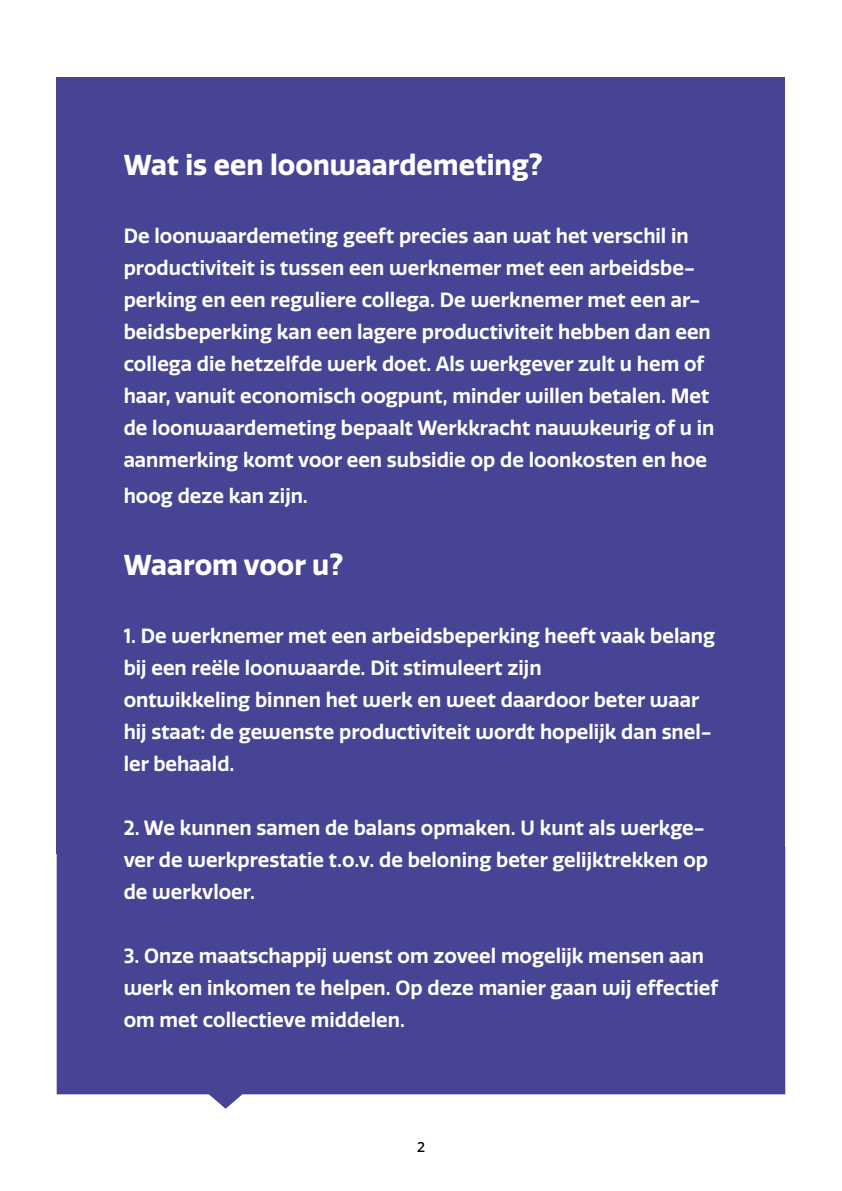
<style>
.page{position:relative;width:842px;height:1191px;background:#fff}
.page>*{position:absolute;margin:0;border:0;box-sizing:border-box;transform-origin:0 0}
.t1{font:700 28px "Quatro";color:#fff}
.t2{font:600 20px/32px "Quatro";color:#fff}
.t3{font:600 14px "Open Sans";color:#000}
</style>
<div class="page">
<div style="left:57px;top:77px;width:728px;height:776px;background:#484495"></div>
<div style="left:57px;top:853px;width:728px;height:255px;background:#484495"></div>
<h1 class="t1" style="left:124px;top:148px;width:421px">Wat is een loonwaardemeting?</h1>
<p class="t2" style="left:124px;top:220px;width:592px">De loonwaardemeting geeft precies aan wat het verschil in productiviteit is tussen een werknemer met een arbeidsbe&shy;perking en een reguliere collega. De werknemer met een ar&shy;beidsbeperking kan een lagere productiviteit hebben dan een collega die hetzelfde werk doet. Als werkgever zult u hem of haar, vanuit economisch oogpunt, minder willen betalen. Met de loonwaardemeting bepaalt Werkkracht nauwkeurig of u in aanmerking komt voor een subsidie op de loonkosten en hoe</p>
<p class="t2" style="left:124px;top:480px;width:186px">hoog deze kan zijn.</p>
<h1 class="t1" style="left:124px;top:548px;width:221px">Waarom voor u?</h1>
<p class="t2" style="left:124px;top:620px;width:593px">1. De werknemer met een arbeidsbeperking heeft vaak belang bij een reële loonwaarde. Dit stimuleert zijn<br>ontwikkeling binnen het werk en weet daardoor beter waar hij staat: de gewenste productiviteit wordt hopelijk dan snel&shy;ler behaald.</p>
<p class="t2" style="left:124px;top:812px;width:586px">2. We kunnen samen de balans opmaken. U kunt als werkge&shy;ver de werkprestatie t.o.v. de beloning beter gelijktrekken op de werkvloer.</p>
<p class="t2" style="left:124px;top:940px;width:596px">3. Onze maatschappij wenst om zoveel mogelijk mensen aan werk en inkomen te helpen. Op deze manier gaan wij effectief om met collectieve middelen.</p>
<p class="t3" style="left:417px;top:1137px;width:9px">2</p>
</div>
